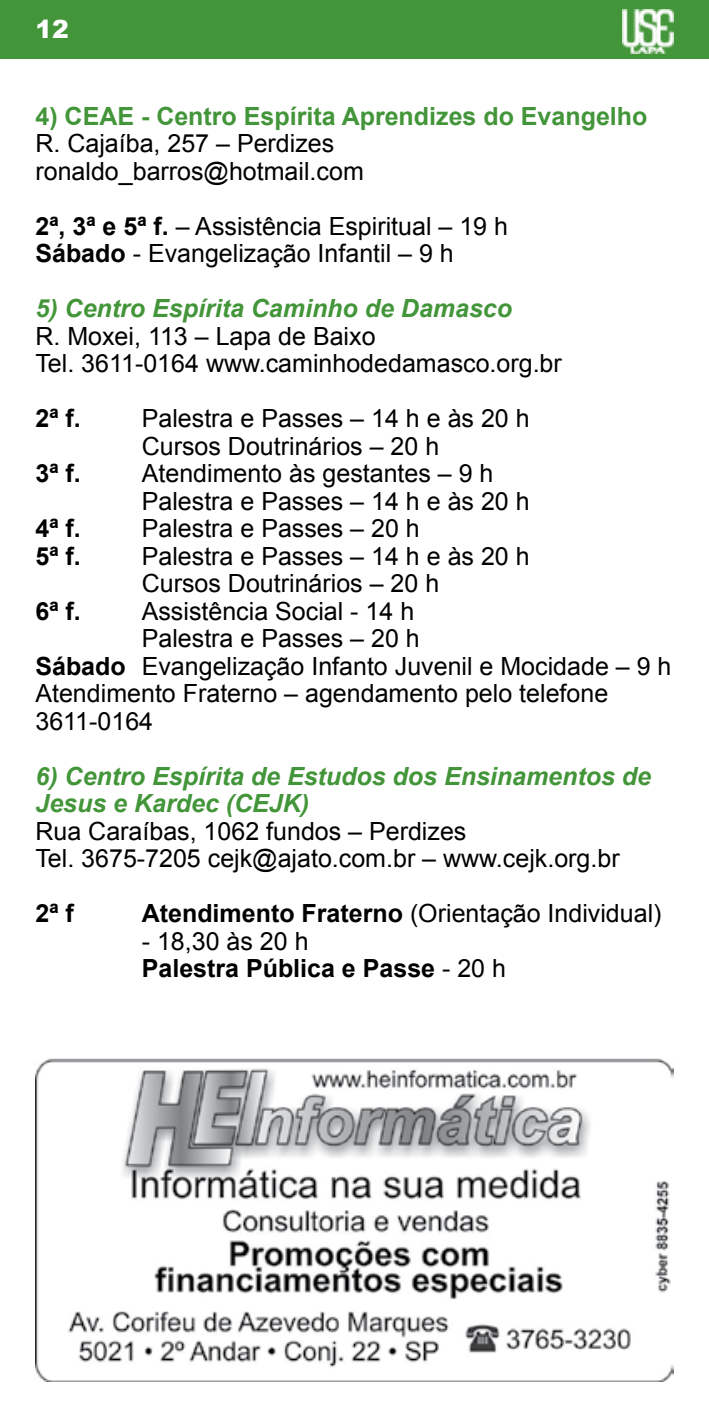
<style>
.page{position:relative;width:709px;height:1418px;background:#fff}
.page>*{position:absolute;margin:0;border:0;box-sizing:border-box;transform-origin:0 0}
.t1{font:25px/27.5px "Arial";color:#000}
.t2{font:italic 700 25px/27.5px "Arial";color:#439539}
.t3{font:700 25px/27.5px "Arial";color:#000}
.t4{font:700 25px "Arial";color:#439539}
.t5{font:900 25px "Arial";color:#fff}
.s1{font-weight:700}
.s2{font-weight:400}
</style>
<div class="page">
<div style="left:0;top:0;width:709px;height:59px;background:#439539"></div>
<img style="left:622px;top:9px;width:51px;height:45px">
<img style="left:35px;top:1058px;width:638px;height:323px">
<p class="t5" style="left:35px;top:11px;width:35px">12</p>
<p class="t4" style="left:35px;top:99px;width:613px">4) CEAE - Centro Espírita Aprendizes do Evangelho</p>
<p class="t1" style="left:35px;top:130px;width:330px">R. Cajaíba, 257 – Perdizes ronaldo_barros@hotmail.com</p>
<p class="t1" style="left:35px;top:212px;width:474px"><span class="s1">2ª, 3ª e 5ª f.</span> – Assistência Espiritual – 19 h<br><span class="s1">Sábado</span> - Evangelização Infantil – 9 h</p>
<p class="t2" style="left:35px;top:295px;width:478px">5) Centro Espírita Caminho de Damasco</p>
<p class="t1" style="left:35px;top:322px;width:528px">R. Moxei, 113 – Lapa de Baixo<br>Tel. 3611-0164 www.caminhodedamasco.org.br</p>
<p class="t3" style="left:35px;top:405px;width:47px">2ª f.</p>
<p class="t1" style="left:142px;top:405px;width:389px">Palestra e Passes – 14 h e às 20 h<br>Cursos Doutrinários – 20 h</p>
<p class="t3" style="left:35px;top:460px;width:47px">3ª f.</p>
<p class="t1" style="left:142px;top:460px;width:389px">Atendimento às gestantes – 9 h<br>Palestra e Passes – 14 h e às 20 h</p>
<p class="t3" style="left:35px;top:515px;width:47px">4ª f.</p>
<p class="t1" style="left:142px;top:515px;width:279px">Palestra e Passes – 20 h</p>
<p class="t3" style="left:35px;top:543px;width:47px">5ª f.</p>
<p class="t1" style="left:142px;top:542px;width:389px">Palestra e Passes – 14 h e às 20 h<br>Cursos Doutrinários – 20 h</p>
<p class="t3" style="left:35px;top:598px;width:47px">6ª f.</p>
<p class="t1" style="left:142px;top:597px;width:274px">Assistência Social - 14 h</p>
<p class="t1" style="left:142px;top:625px;width:279px">Palestra e Passes – 20 h</p>
<p class="t1" style="left:35px;top:652px;width:637px"><span class="s1">Sábado</span> Evangelização Infanto Juvenil e Mocidade – 9 h</p>
<p class="t1" style="left:35px;top:680px;width:574px">Atendimento Fraterno – agendamento pelo telefone</p>
<p class="t1" style="left:35px;top:707px;width:119px">3611-0164</p>
<p class="t2" style="left:35px;top:763px;width:617px">6) Centro Espírita de Estudos dos Ensinamentos de<br>Jesus e Kardec (CEJK)</p>
<p class="t1" style="left:35px;top:817px;width:585px">Rua Caraíbas, 1062 fundos – Perdizes<br>Tel. 3675-7205 cejk@ajato.com.br – www.cejk.org.br</p>
<p class="t3" style="left:35px;top:900px;width:40px">2ª f</p>
<p class="t1" style="left:142px;top:900px;width:521px"><span class="s1">Atendimento Fraterno</span> (Orientação Individual)</p>
<p class="t3" style="left:142px;top:928px;width:366px"><span class="s2">- 18,30 às 20 h<br></span>Palestra Pública e Passe <span class="s2">- 20 h</span></p>
</div>
